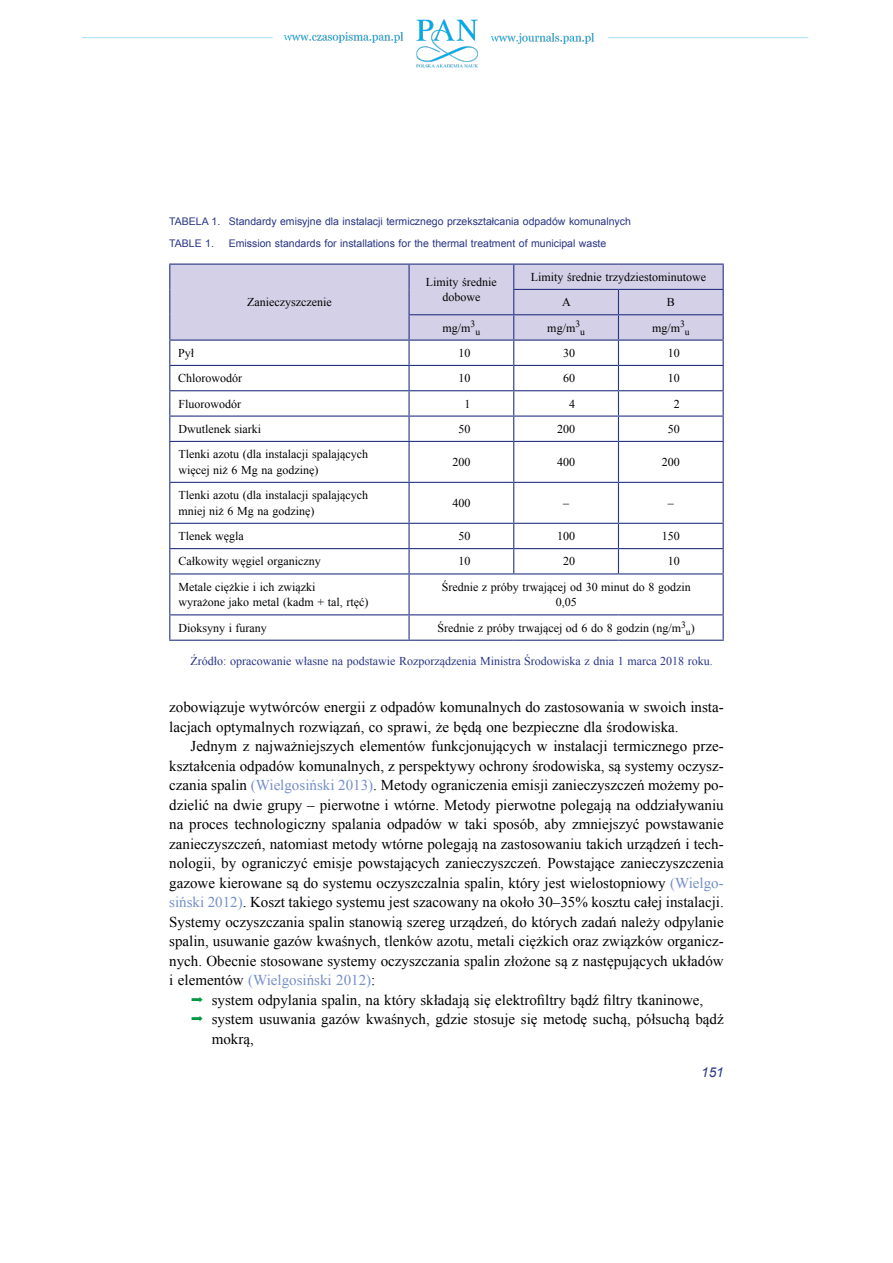
<style>
.page{position:relative;width:893px;height:1263px;background:#fff}
.page>*{position:absolute;margin:0;border:0;box-sizing:border-box;transform-origin:0 0}
.t1{font:15px/19.5px "Times New Roman";color:#000}
.t2{font:italic 13.5px "Arial";color:#283583}
.t3{font:12px/15.6px "Times New Roman";color:#000}
.t4{font:12px "Times New Roman";color:#283583}
.t5{font:10.5px/22px "Arial";color:#283583}
.t6{font:9.6px "Times New Roman";color:#000}
.s1{color:#748fc9}
</style>
<div class="page">
<img style="left:82px;top:19px;width:727px;height:49px">
<svg style="left:169px;top:264px;width:555px;height:177px"></svg>
<hr style="left:169px;top:441px;width:240px;height:1px;background:#283583">
<hr style="left:169px;top:442px;width:1px;height:40px;background:#283583">
<hr style="left:409px;top:441px;width:105px;height:1px;background:#283583">
<hr style="left:408px;top:442px;width:2px;height:40px;background:#283583">
<hr style="left:514px;top:441px;width:104px;height:1px;background:#283583">
<hr style="left:513px;top:442px;width:1px;height:40px;background:#283583">
<hr style="left:618px;top:441px;width:106px;height:1px;background:#283583">
<hr style="left:618px;top:442px;width:1px;height:40px;background:#283583">
<hr style="left:723px;top:442px;width:1px;height:40px;background:#283583">
<hr style="left:169px;top:482px;width:240px;height:1px;background:#283583">
<hr style="left:169px;top:483px;width:1px;height:40px;background:#283583">
<hr style="left:409px;top:482px;width:105px;height:1px;background:#283583">
<hr style="left:408px;top:483px;width:2px;height:40px;background:#283583">
<hr style="left:514px;top:482px;width:104px;height:1px;background:#283583">
<hr style="left:513px;top:483px;width:1px;height:40px;background:#283583">
<hr style="left:618px;top:482px;width:106px;height:1px;background:#283583">
<hr style="left:618px;top:483px;width:1px;height:40px;background:#283583">
<hr style="left:723px;top:483px;width:1px;height:40px;background:#283583">
<hr style="left:169px;top:523px;width:240px;height:1px;background:#283583">
<hr style="left:409px;top:523px;width:105px;height:1px;background:#283583">
<hr style="left:408px;top:524px;width:2px;height:24px;background:#283583">
<hr style="left:514px;top:523px;width:104px;height:1px;background:#283583">
<hr style="left:618px;top:523px;width:106px;height:1px;background:#283583">
<hr style="left:169px;top:548px;width:240px;height:1px;background:#283583">
<svg style="left:169px;top:524px;width:1px;height:49px"></svg>
<hr style="left:409px;top:548px;width:105px;height:1px;background:#283583">
<hr style="left:408px;top:549px;width:2px;height:24px;background:#283583">
<hr style="left:514px;top:548px;width:104px;height:1px;background:#283583">
<svg style="left:513px;top:524px;width:1px;height:49px"></svg>
<hr style="left:618px;top:548px;width:106px;height:1px;background:#283583">
<svg style="left:618px;top:524px;width:1px;height:49px"></svg>
<svg style="left:723px;top:524px;width:1px;height:49px"></svg>
<hr style="left:169px;top:573px;width:240px;height:1px;background:#283583">
<hr style="left:169px;top:574px;width:1px;height:40px;background:#283583">
<hr style="left:409px;top:573px;width:105px;height:1px;background:#283583">
<hr style="left:408px;top:574px;width:2px;height:40px;background:#283583">
<hr style="left:514px;top:573px;width:104px;height:1px;background:#283583">
<hr style="left:618px;top:573px;width:106px;height:1px;background:#283583">
<hr style="left:723px;top:574px;width:1px;height:40px;background:#283583">
<hr style="left:169px;top:614px;width:240px;height:1px;background:#283583">
<svg style="left:169px;top:615px;width:1px;height:25px"></svg>
<hr style="left:409px;top:614px;width:105px;height:1px;background:#283583">
<hr style="left:408px;top:615px;width:2px;height:25px;background:#283583">
<hr style="left:514px;top:614px;width:104px;height:1px;background:#283583">
<hr style="left:618px;top:614px;width:106px;height:1px;background:#283583">
<svg style="left:723px;top:615px;width:1px;height:25px"></svg>
<hr style="left:169px;top:640px;width:240px;height:1px;background:#283583">
<hr style="left:409px;top:640px;width:105px;height:1px;background:#283583">
<hr style="left:514px;top:640px;width:104px;height:1px;background:#283583">
<hr style="left:618px;top:640px;width:106px;height:1px;background:#283583">
<p class="t5" style="left:169px;top:210px;width:463px">TABELA 1. Standardy emisyjne dla instalacji termicznego przekształcania odpadów komunalnych<br>TABLE 1.</p>
<p class="t5" style="left:229px;top:232px;width:379px">Emission standards for installations for the thermal treatment of municipal waste</p>
<p class="t3" style="left:247px;top:294px;width:86px">Zanieczyszczenie</p>
<p class="t3" style="left:426px;top:274px;width:72px;text-align:center">Limity średnie dobowe</p>
<p class="t3" style="left:562px;top:264px;width:145px;line-height:25.3px;text-indent:-31px">Limity średnie trzydziestominutowe<br>A</p>
<p class="t3" style="left:667px;top:294px;width:10px">B</p>
<p class="t3" style="left:443px;top:320px;width:34px">mg/m<sup>3</sup></p>
<p class="t6" style="left:475px;top:325px;width:6px">u</p>
<p class="t3" style="left:547px;top:320px;width:34px">mg/m<sup>3</sup></p>
<p class="t6" style="left:580px;top:325px;width:6px">u</p>
<p class="t3" style="left:652px;top:320px;width:34px">mg/m<sup>3</sup></p>
<p class="t6" style="left:685px;top:325px;width:6px">u</p>
<p class="t3" style="left:178px;top:345px;width:18px">Pył</p>
<p class="t3" style="left:458px;top:345px;width:13px">10</p>
<p class="t3" style="left:563px;top:345px;width:13px">30</p>
<p class="t3" style="left:668px;top:345px;width:13px">10</p>
<p class="t3" style="left:178px;top:370px;width:65px">Chlorowodór</p>
<p class="t3" style="left:458px;top:370px;width:13px">10</p>
<p class="t3" style="left:563px;top:370px;width:13px">60</p>
<p class="t3" style="left:668px;top:370px;width:13px">10</p>
<p class="t3" style="left:178px;top:396px;width:64px">Fluorowodór</p>
<p class="t3" style="left:464px;top:396px;width:7px">1</p>
<p class="t3" style="left:569px;top:396px;width:7px">4</p>
<p class="t3" style="left:674px;top:396px;width:7px">2</p>
<p class="t3" style="left:178px;top:421px;width:84px">Dwutlenek siarki</p>
<p class="t3" style="left:458px;top:421px;width:13px">50</p>
<p class="t3" style="left:557px;top:421px;width:19px">200</p>
<p class="t3" style="left:668px;top:421px;width:13px">50</p>
<p class="t3" style="left:178px;top:446px;width:191px">Tlenki azotu (dla instalacji spalających więcej niż 6 Mg na godzinę)</p>
<p class="t3" style="left:452px;top:454px;width:19px">200</p>
<p class="t3" style="left:557px;top:454px;width:19px">400</p>
<p class="t3" style="left:662px;top:454px;width:19px">200</p>
<p class="t3" style="left:178px;top:487px;width:191px">Tlenki azotu (dla instalacji spalających mniej niż 6 Mg na godzinę)</p>
<p class="t3" style="left:452px;top:495px;width:19px">400</p>
<p class="t3" style="left:563px;top:495px;width:7px">–</p>
<p class="t3" style="left:668px;top:495px;width:7px">–</p>
<p class="t3" style="left:178px;top:528px;width:67px">Tlenek węgla</p>
<p class="t3" style="left:458px;top:528px;width:13px">50</p>
<p class="t3" style="left:557px;top:528px;width:19px">100</p>
<p class="t3" style="left:662px;top:528px;width:19px">150</p>
<p class="t3" style="left:178px;top:553px;width:144px">Całkowity węgiel organiczny</p>
<p class="t3" style="left:458px;top:553px;width:13px">10</p>
<p class="t3" style="left:563px;top:553px;width:13px">20</p>
<p class="t3" style="left:668px;top:553px;width:13px">10</p>
<p class="t3" style="left:178px;top:579px;width:191px">Metale ciężkie i ich związki<br>wyrażone jako metal (kadm + tal, rtęć)</p>
<p class="t3" style="left:442px;top:579px;width:251px;text-align:center">Średnie z próby trwającej od 30 minut do 8 godzin<br>0,05</p>
<p class="t3" style="left:178px;top:620px;width:90px">Dioksyny i furany</p>
<p class="t3" style="left:438px;top:620px;width:250px">Średnie z próby trwającej od 6 do 8 godzin (ng/m<sup>3</sup></p>
<p class="t6" style="left:686px;top:625px;width:10px">u<sup>)</sup></p>
<p class="t4" style="left:190px;top:653px;width:524px">Źródło: opracowanie własne na podstawie Rozporządzenia Ministra Środowiska z dnia 1 marca 2018 roku.</p>
<p class="t1" style="left:169px;top:697px;width:556px">zobowiązuje wytwórców energii z odpadów komunalnych do zastosowania w swoich insta&shy;lacjach optymalnych rozwiązań, co sprawi, że będą one bezpieczne dla środowiska.</p>
<p class="t1" style="left:169px;top:736px;width:556px;text-align:justify;text-indent:21px">Jednym z najważniejszych elementów funkcjonujących w instalacji termicznego prze&shy;kształcenia odpadów komunalnych, z perspektywy ochrony środowiska, są systemy oczysz&shy;czania spalin <span class="s1">(Wielgosiński 2013)</span>. Metody ograniczenia emisji zanieczyszczeń możemy po&shy;dzielić na dwie grupy – pierwotne i wtórne. Metody pierwotne polegają na oddziaływaniu na proces technologiczny spalania odpadów w taki sposób, aby zmniejszyć powstawanie zanieczyszczeń, natomiast metody wtórne polegają na zastosowaniu takich urządzeń i tech&shy;nologii, by ograniczyć emisje powstających zanieczyszczeń. Powstające zanieczyszczenia gazowe kierowane są do systemu oczyszczalnia spalin, który jest wielostopniowy <span class="s1">(Wielgo&shy;siński 2012)</span>. Koszt takiego systemu jest szacowany na około 30–35% kosztu całej instalacji.<br>Systemy oczyszczania spalin stanowią szereg urządzeń, do których zadań należy odpylanie spalin, usuwanie gazów kwaśnych, tlenków azotu, metali ciężkich oraz związków organicz&shy;nych. Obecnie stosowane systemy oczyszczania spalin złożone są z następujących układów i elementów <span class="s1">(Wielgosiński 2012)</span>:</p>
<p class="t1" style="left:212px;top:989px;width:513px">system odpylania spalin, na który składają się elektrofiltry bądź filtry tkaninowe, system usuwania gazów kwaśnych, gdzie stosuje się metodę suchą, półsuchą bądź mokrą,</p>
<p class="t2" style="left:701px;top:1064px;width:24px">151</p>
</div>
